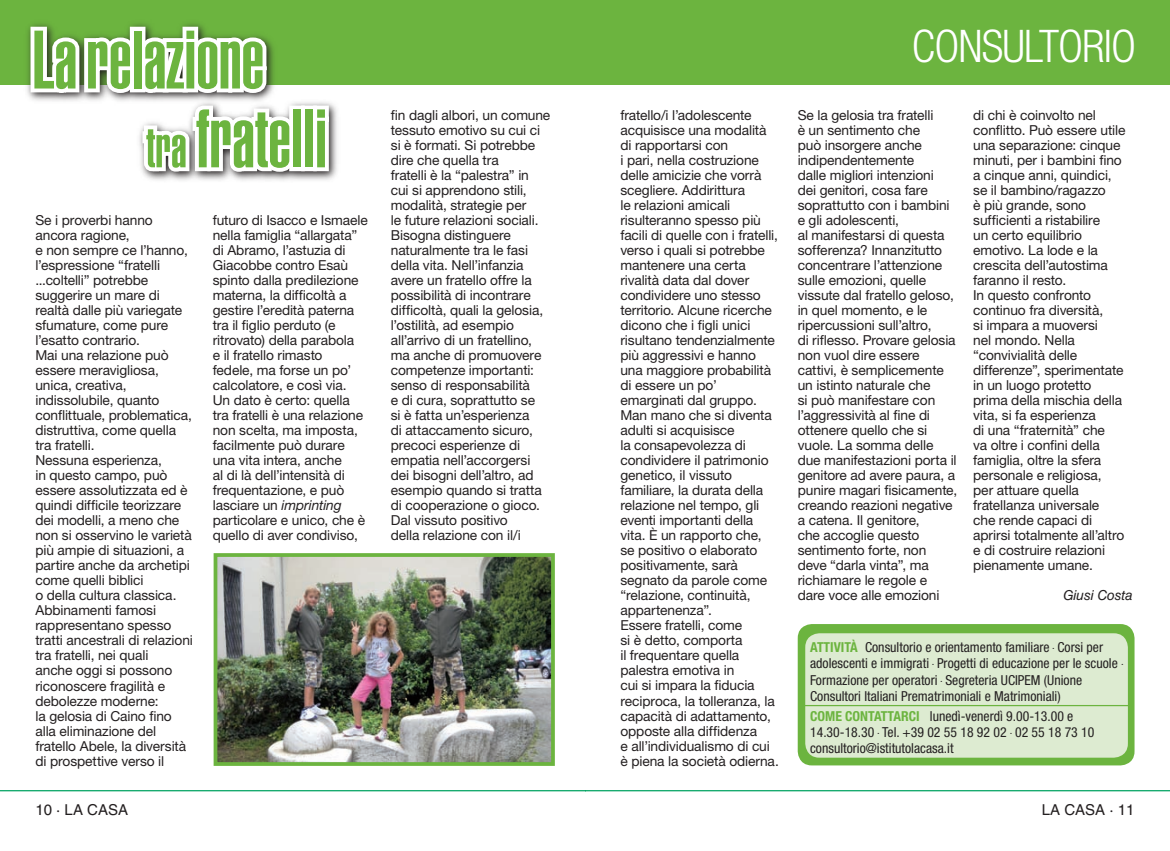
<style>
.page{position:relative;width:1170px;height:851px;background:#fff}
.page>*{position:absolute;margin:0;border:0;box-sizing:border-box;transform-origin:0 0}
.t1{font:81.25px/78.8px "Helvetica LT Std Ultra Comp";color:#6cb43f}
.t2{font:300 condensed 45px "Helvetica Neue LT Std";letter-spacing:-.02em;color:#fff}
.t3{font:15px "Helvetica LT Std";color:#231f20}
.t4{font:13.75px/15px "Helvetica Neue LT Std";letter-spacing:-.01em;color:#231f20}
.t5{font:condensed 13.75px/16.2px "Helvetica Neue LT Std";color:#231f20}
.t6{font:700 condensed 13.75px "Helvetica Neue LT Std";color:#6cb43f}
.t7{font:italic 13.75px "Helvetica LT Std";letter-spacing:-.01em;color:#231f20}
.s1{font-size:56.25px}
.s2{font-style:italic}
.s3{font-weight:700;color:#6cb43f}
.s4{font-size:10.88px}
</style>
<div class="page">
<hr style="left:0;top:790px;width:585px;height:1px;background:#00a261">
<hr style="left:585px;top:790px;width:584px;height:1px;background:#00a261">
<div style="left:581px;top:0;width:588px;height:85px;background:#6cb43f"></div>
<div style="left:797px;top:624px;width:337px;height:141px;background:#6cb43f;border-radius:14px"></div>
<div style="left:805px;top:633px;width:322px;height:124px;background:#ddebd1;border-radius:14px"></div>
<hr style="left:803px;top:704px;width:325px;height:2px;background:#6cb43f">
<div style="left:0;top:0;width:588px;height:85px;background:#6cb43f"></div>
<svg style="left:145px;top:102px;width:192px;height:79px"></svg>
<svg style="left:27px;top:23px;width:270px;height:153px"></svg>
<svg style="left:309px;top:102px;width:24px;height:73px"></svg>
<img style="left:218px;top:558px;width:332px;height:202px">
<div style="left:213px;top:553px;width:342px;height:212px;border:4px solid #6cb43f"></div>
<h1 class="t1" style="left:146px;top:22px;width:182px;text-indent:-114px">Larelazione<br><span class="s1">tra</span> fratelli</h1>
<p class="t4" style="left:35px;top:212px;width:159px">Se i proverbi hanno ancora ragione,<br>e non sempre ce l’hanno, l’espressione “fratelli ...coltelli” potrebbe suggerire un mare di realtà dalle più variegate sfumature, come pure l’esatto contrario.<br>Mai una relazione può essere meravigliosa, unica, creativa, indissolubile, quanto conflittuale, problematica, distruttiva, come quella tra fratelli.<br>Nessuna esperienza,<br>in questo campo, può essere assolutizzata ed è quindi difficile teorizzare dei modelli, a meno che non si osservino le varietà più ampie di situazioni, a partire anche da archetipi come quelli biblici<br>o della cultura classica.<br>Abbinamenti famosi rappresentano spesso tratti ancestrali di relazioni tra fratelli, nei quali<br>anche oggi si possono riconoscere fragilità e debolezze moderne:<br>la gelosia di Caino fino alla eliminazione del fratello Abele, la diversità di prospettive verso il</p>
<p class="t4" style="left:213px;top:212px;width:156px">futuro di Isacco e Ismaele nella famiglia “allargata” di Abramo, l’astuzia di<br>Giacobbe contro Esaù spinto dalla predilezione materna, la difficoltà a gestire l’eredità paterna tra il figlio perduto (e ritrovato) della parabola<br>e il fratello rimasto<br>fedele, ma forse un po’ calcolatore, e così via.<br>Un dato è certo: quella tra fratelli è una relazione non scelta, ma imposta, facilmente può durare una vita intera, anche<br>al di là dell’intensità di frequentazione, e può lasciare un <span class="s2">imprinting </span>particolare e unico, che è quello di aver condiviso,</p>
<p class="t4" style="left:391px;top:107px;width:161px">fin dagli albori, un comune tessuto emotivo su cui ci si è formati. Si potrebbe dire che quella tra<br>fratelli è la “palestra” in<br>cui si apprendono stili, modalità, strategie per<br>le future relazioni sociali.<br>Bisogna distinguere naturalmente tra le fasi della vita. Nell’infanzia avere un fratello offre la possibilità di incontrare difficoltà, quali la gelosia, l’ostilità, ad esempio all’arrivo di un fratellino, ma anche di promuovere competenze importanti: senso di responsabilità<br>e di cura, soprattutto se<br>si è fatta un’esperienza<br>di attaccamento sicuro, precoci esperienze di empatia nell’accorgersi dei bisogni dell’altro, ad esempio quando si tratta di cooperazione o gioco.<br>Dal vissuto positivo<br>della relazione con il/i</p>
<h2 class="t2" style="left:911px;top:21px;width:226px">CONSULTORIO</h2>
<p class="t4" style="left:620px;top:107px;width:160px">fratello/i l’adolescente acquisisce una modalità di rapportarsi con<br>i pari, nella costruzione delle amicizie che vorrà scegliere. Addirittura<br>le relazioni amicali risulteranno spesso più facili di quelle con i fratelli, verso i quali si potrebbe mantenere una certa rivalità data dal dover condividere uno stesso territorio. Alcune ricerche dicono che i figli unici risultano tendenzialmente più aggressivi e hanno una maggiore probabilità di essere un po’ emarginati dal gruppo.<br>Man mano che si diventa adulti si acquisisce<br>la consapevolezza di condividere il patrimonio genetico, il vissuto familiare, la durata della relazione nel tempo, gli eventi importanti della vita. È un rapporto che, se positivo o elaborato positivamente, sarà segnato da parole come “relazione, continuità, appartenenza”.<br>Essere fratelli, come<br>si è detto, comporta<br>il frequentare quella palestra emotiva in<br>cui si impara la fiducia reciproca, la tolleranza, la capacità di adattamento, opposte alla diffidenza<br>e all’individualismo di cui è piena la società odierna.</p>
<p class="t4" style="left:973px;top:107px;width:154px">di chi è coinvolto nel conflitto. Può essere utile una separazione: cinque minuti, per i bambini fino a cinque anni, quindici, se il bambino/ragazzo<br>è più grande, sono sufficienti a ristabilire<br>un certo equilibrio emotivo. La lode e la crescita dell’autostima faranno il resto.<br>In questo confronto continuo fra diversità,<br>si impara a muoversi<br>nel mondo. Nella “convivialità delle differenze”, sperimentate in un luogo protetto prima della mischia della vita, si fa esperienza<br>di una “fraternità” che<br>va oltre i confini della famiglia, oltre la sfera personale e religiosa,<br>per attuare quella fratellanza universale<br>che rende capaci di aprirsi totalmente all’altro e di costruire relazioni pienamente umane.</p>
<p class="t4" style="left:797px;top:107px;width:161px">Se la gelosia tra fratelli<br>è un sentimento che<br>può insorgere anche indipendentemente<br>dalle migliori intenzioni<br>dei genitori, cosa fare soprattutto con i bambini e gli adolescenti,<br>al manifestarsi di questa sofferenza? Innanzitutto concentrare l’attenzione sulle emozioni, quelle vissute dal fratello geloso, in quel momento, e le ripercussioni sull’altro,<br>di riflesso. Provare gelosia non vuol dire essere cattivi, è semplicemente un istinto naturale che<br>si può manifestare con l’aggressività al fine di ottenere quello che si vuole. La somma delle due manifestazioni porta il genitore ad avere paura, a punire magari fisicamente, creando reazioni negative a catena. Il genitore,<br>che accoglie questo sentimento forte, non deve “darla vinta”, ma richiamare le regole e dare voce alle emozioni</p>
<p class="t5" style="left:810px;top:638px;width:315px"><span class="s3">ATTIVITà</span> Consultorio e orientamento familiare <span class="s4">·</span> Corsi per adolescenti e immigrati <span class="s4">·</span> Progetti di educazione per le scuole <span class="s4">· </span>Formazione per operatori <span class="s4">·</span> Segreteria UCIPEM (Unione Consultori Italiani Prematrimoniali e Matrimoniali)</p>
<p class="t5" style="left:810px;top:707px;width:286px;text-indent:120px">lunedì-venerdì 9.00-13.00 e<br>14.30-18.30 <span class="s4">·</span> Tel. +39 02 55 18 92 02 <span class="s4">·</span> 02 55 18 73 10 consultorio@istitutolacasa.it</p>
<p class="t7" style="left:1062px;top:587px;width:71px">Giusi Costa</p>
<p class="t6" style="left:810px;top:707px;width:9px">COM</p>
<p class="t6" style="left:835px;top:707px;width:18px">E CONTATTARC</p>
<p class="t6" style="left:916px;top:707px;width:5px">I</p>
<p class="t3" style="left:35px;top:800px;width:63px">10 · LA CASA</p>
<p class="t3" style="left:1041px;top:800px;width:94px">LA CASA · 11</p>
</div>
